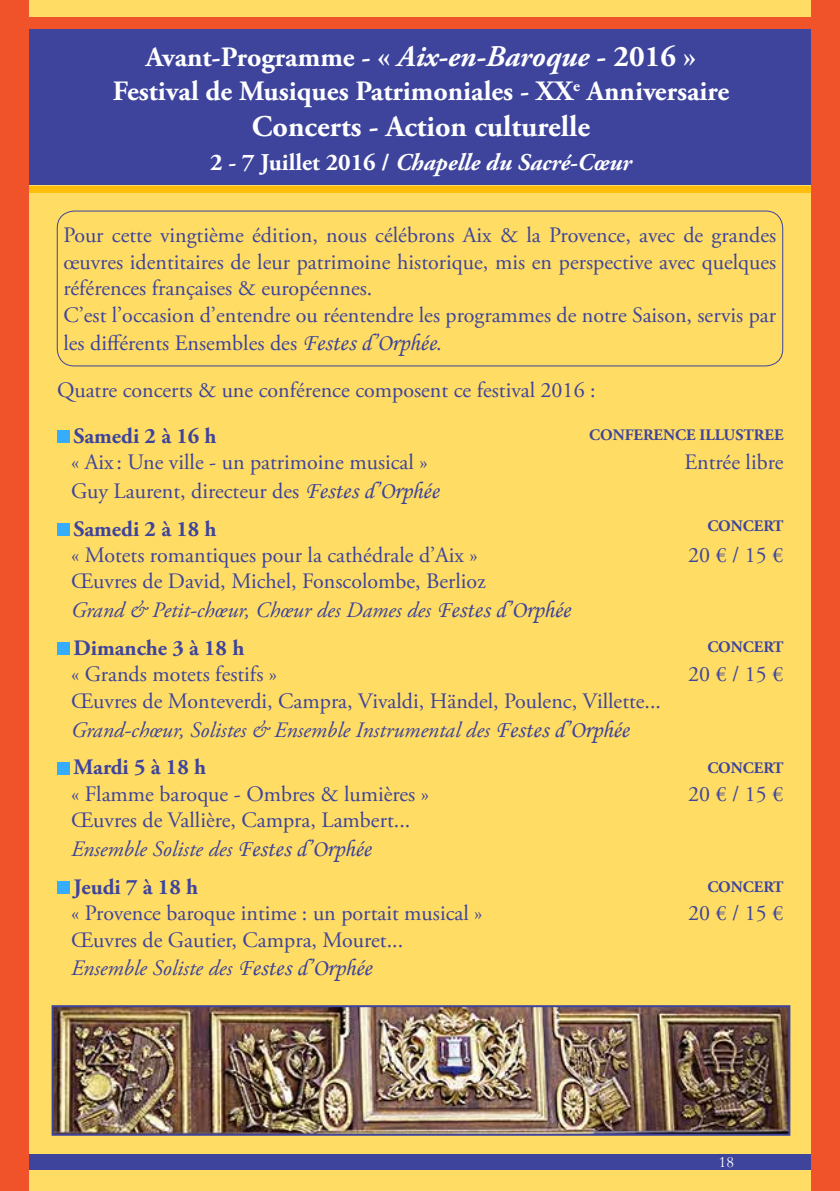
<style>
.page{position:relative;width:840px;height:1191px;background:#fff}
.page>*{position:absolute;margin:0;border:0;box-sizing:border-box;transform-origin:0 0}
.t1{font:700 30px "Adobe Garamond Pro";color:#fff}
.t2{font:700 28px/33.6px "Adobe Garamond Pro";color:#fff;text-align:center}
.t3{font:italic 700 24px "Adobe Garamond Pro";color:#fff}
.t4{font:22px/28.8px "Adobe Garamond Pro";color:#3e449c}
.t5{font:700 22px "Adobe Garamond Pro";color:#3e449c}
.t6{font:700 16px "Adobe Garamond Pro";color:#3e449c}
.t7{font:16px "Garamond";color:#fff}
.s1{font-size:30px}
.s2{font-style:italic;font-size:30px}
.s3{font-style:normal}
.s4{font-family:"Monotype Corsiva";font-size:24px}
.s5{font-weight:700}
.s6{font-style:italic}
</style>
<div class="page">
<div style="left:0;top:0;width:839px;height:1191px;background:#ffdc63"></div>
<div style="left:0;top:1154px;width:839px;height:15px;background:#3e449c"></div>
<div style="left:0;top:17px;width:839px;height:12px;background:#f05329"></div>
<div style="left:2px;top:29px;width:837px;height:156px;background:#3e449c"></div>
<div style="left:57px;top:210px;width:725px;height:156px;border:1px solid #3e449c;border-radius:17px"></div>
<div style="left:57px;top:430px;width:12px;height:12px;background:#36adfc"></div>
<div style="left:57px;top:523px;width:12px;height:12px;background:#36adfc"></div>
<div style="left:57px;top:643px;width:12px;height:12px;background:#36adfc"></div>
<div style="left:57px;top:762px;width:12px;height:12px;background:#36adfc"></div>
<div style="left:57px;top:881px;width:12px;height:12px;background:#36adfc"></div>
<div style="left:0;top:187px;width:835px;height:6px;background:#ffbe0b"></div>
<div style="left:0;top:0;width:28px;height:1191px;background:#f05329"></div>
<div style="left:811px;top:0;width:28px;height:1191px;background:#f05329"></div>
<img style="left:55px;top:1008px;width:732px;height:124px">
<div style="left:52px;top:1005px;width:738px;height:130px;border:2px solid #3e449c"></div>
<p class="t2" style="left:113px;top:41px;width:617px">Avant-Programme - <span class="s1">«</span> <span class="s2">Aix-en-Baroque</span> <span class="s1">- 2016 »<br></span>Festival de Musiques Patrimoniales - XX<sup>e</sup> Anniversaire</p>
<h1 class="t1" style="left:252px;top:109px;width:339px">Concerts - Action culturelle</h1>
<p class="t3" style="left:210px;top:149px;width:422px"><span class="s3">2 - 7 Juillet 2016 /</span> Chapelle du Sacré-Cœur</p>
<p class="t4" style="left:63px;top:223px;width:714px;line-height:26.4px">Pour cette vingtième édition, nous célébrons Aix &amp; la Provence, avec de grandes œuvres identitaires de leur patrimoine historique, mis en perspective avec quelques références françaises &amp; européennes.<br>C’est l’occasion d’entendre ou réentendre les programmes de notre Saison, servis par</p>
<p class="t4" style="left:57px;top:321px;width:540px;line-height:46.6px">les différents Ensembles des <span class="s4">Festes d’Orphée</span>.<br>Quatre concerts &amp; une conférence composent ce festival 2016 :</p>
<p class="t5" style="left:73px;top:423px;width:144px">Samedi 2 à 16 h</p>
<p class="t4" style="left:71px;top:448px;width:358px">« Aix : Une ville - un patrimoine musical »</p>
<p class="t4" style="left:684px;top:448px;width:100px">Entrée libre</p>
<p class="t4" style="left:71px;top:473px;width:369px;line-height:37.8px">Guy Laurent, directeur des <span class="s4">Festes d’Orphée<br></span><span class="s5">Samedi 2 à 18 h</span></p>
<p class="t4" style="left:71px;top:541px;width:408px">« Motets romantiques pour la cathédrale d’Aix »</p>
<p class="t4" style="left:687px;top:541px;width:97px">20 € / 15 €</p>
<p class="t4" style="left:71px;top:568px;width:500px">Œuvres de David, Michel, Fonscolombe, Berlioz<br><span class="s6">Grand &amp; Petit-chœur, Chœur des Dames des</span> <span class="s4">Festes d’Orphée</span></p>
<p class="t5" style="left:73px;top:635px;width:172px">Dimanche 3 à 18 h</p>
<p class="t4" style="left:71px;top:661px;width:208px">« Grands motets festifs »</p>
<p class="t4" style="left:687px;top:661px;width:97px">20 € / 15 €</p>
<p class="t4" style="left:71px;top:687px;width:591px">Œuvres de Monteverdi, Campra, Vivaldi, Händel, Poulenc, Villette...<br><span class="s6">Grand-chœur, Solistes &amp; Ensemble Instrumental des</span> <span class="s4">Festes d’Orphée</span></p>
<p class="t5" style="left:73px;top:754px;width:134px">Mardi 5 à 18 h</p>
<p class="t4" style="left:71px;top:780px;width:359px">« Flamme baroque - Ombres &amp; lumières »</p>
<p class="t4" style="left:687px;top:780px;width:97px">20 € / 15 €</p>
<p class="t4" style="left:71px;top:806px;width:341px">Œuvres de Vallière, Campra, Lambert...<br><span class="s6">Ensemble Soliste des</span> <span class="s4">Festes d’Orphée</span></p>
<p class="t5" style="left:73px;top:874px;width:126px">Jeudi 7 à 18 h</p>
<p class="t4" style="left:71px;top:899px;width:413px">« Provence baroque intime : un portait musical »</p>
<p class="t4" style="left:687px;top:899px;width:97px">20 € / 15 €</p>
<p class="t4" style="left:71px;top:926px;width:333px">Œuvres de Gautier, Campra, Mouret...<br><span class="s6">Ensemble Soliste des</span> <span class="s4">Festes d’Orphée</span></p>
<p class="t6" style="left:589px;top:425px;width:196px">CONFERENCE ILLUSTREE</p>
<p class="t6" style="left:707px;top:517px;width:78px">CONCERT</p>
<p class="t6" style="left:707px;top:637px;width:78px">CONCERT</p>
<p class="t6" style="left:707px;top:758px;width:78px">CONCERT</p>
<p class="t6" style="left:707px;top:877px;width:78px">CONCERT</p>
<p class="t7" style="left:718px;top:1151px;width:17px">18</p>
</div>
